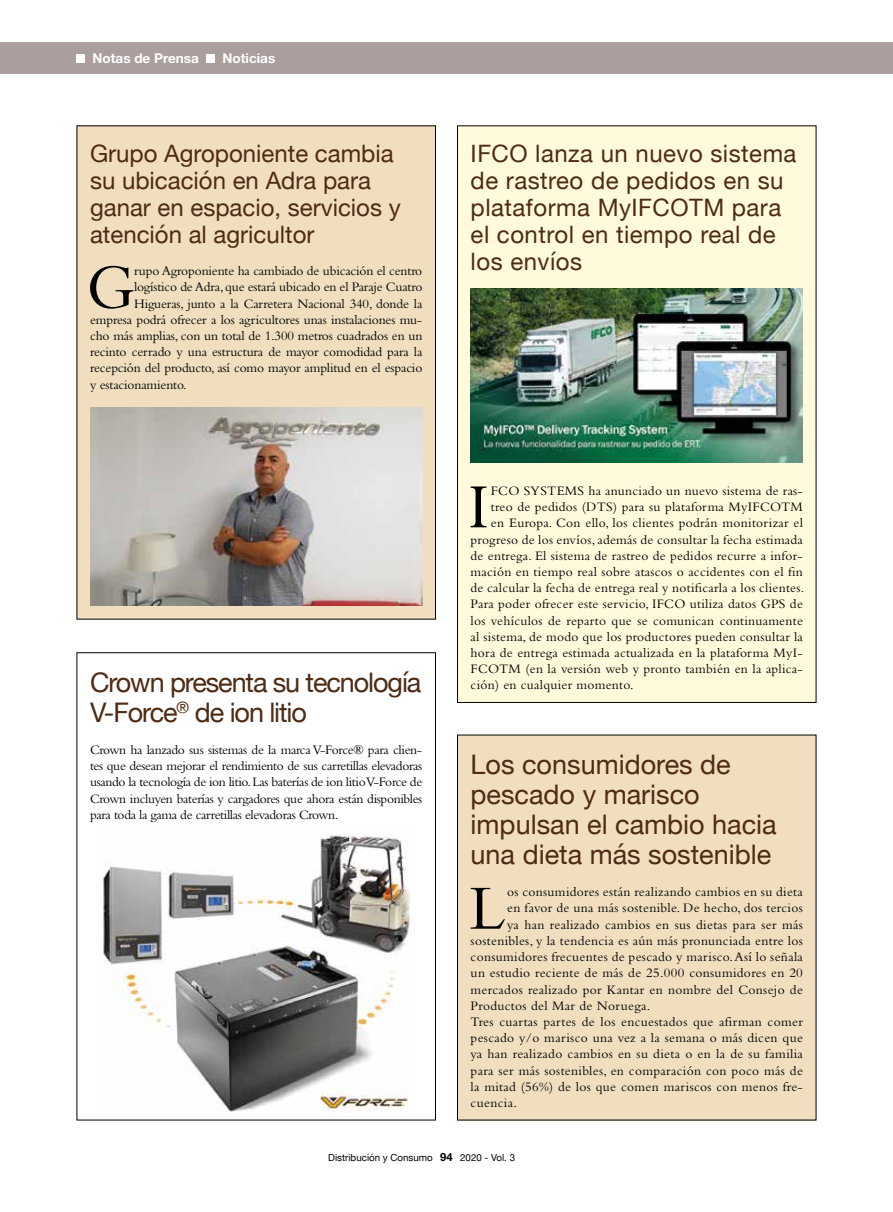
<style>
.page{position:relative;width:893px;height:1212px;background:#fff}
.page>*{position:absolute;margin:0;border:0;box-sizing:border-box;transform-origin:0 0}
.t1{font:65.55px "Bembo";color:#000}
.t2{font:27px/30px "Helvetica Neue";color:#4e2b13}
.t3{font:27px/30px "Helvetica Neue";letter-spacing:-.04em;color:#4e2b13}
.t4{font:24px/27px "Helvetica Neue";letter-spacing:.02em;color:#4e2b13}
.t5{font:24px/27px "Helvetica Neue";color:#4e2b13}
.t6{font:13.5px/16.2px "Bembo";letter-spacing:.02em;color:#000;text-align:justify}
.t7{font:13.5px "Bembo";letter-spacing:-.01em;color:#000}
.t8{font:700 13.5px "Helvetica Neue LT Std";color:#fff}
.t9{font:9.75px "Helvetica Neue";color:#000}
.s1{font-family:"Helvetica Neue LT Std";font-weight:700;font-size:11.25px}
</style>
<div class="page">
<div style="left:457px;top:126px;width:359px;height:576px;background:#fffadc"></div>
<img style="left:471px;top:289px;width:332px;height:173px">
<div style="left:77px;top:126px;width:358px;height:493px;background:#f0debf"></div>
<img style="left:90px;top:407px;width:332px;height:199px">
<div style="left:457px;top:735px;width:359px;height:385px;background:#f0debf"></div>
<img style="left:102px;top:835px;width:309px;height:281px">
<div style="left:0;top:43px;width:893px;height:31px;background:#aa9f9d"></div>
<div style="left:77px;top:54px;width:8px;height:9px;background:#fff"></div>
<div style="left:206px;top:54px;width:9px;height:9px;background:#fff"></div>
<p class="t8" style="left:93px;top:50px;width:108px">Notas de Prensa</p>
<p class="t8" style="left:223px;top:50px;width:54px">Noticias</p>
<h3 class="t5" style="left:90px;top:141px;width:312px">Grupo Agroponiente cambia su ubicación en Adra para ganar en espacio, servicios y atención al agricultor</h3>
<h1 class="t1" style="left:86px;top:249px;width:50px">G</h1>
<p class="t7" style="left:134px;top:263px;width:290px">rupo Agroponiente ha cambiado de ubicación el centro</p>
<p class="t7" style="left:134px;top:279px;width:290px">logístico de Adra, que estará ubicado en el Paraje Cuatro</p>
<p class="t7" style="left:134px;top:295px;width:290px">Higueras, junto a la Carretera Nacional 340, donde la</p>
<p class="t7" style="left:90px;top:312px;width:334px">empresa podrá ofrecer a los agricultores unas instalaciones mu-</p>
<p class="t7" style="left:90px;top:328px;width:334px">cho más amplias, con un total de 1.300 metros cuadrados en un</p>
<p class="t7" style="left:90px;top:344px;width:334px">recinto cerrado y una estructura de mayor comodidad para la</p>
<p class="t7" style="left:90px;top:360px;width:334px">recepción del producto, así como mayor amplitud en el espacio</p>
<p class="t7" style="left:90px;top:376px;width:98px">y estacionamiento.</p>
<h2 class="t3" style="left:90px;top:668px;width:333px">Crown presenta su tecnología<br>V-Force<sup>®</sup> de ion litio</h2>
<p class="t6" style="left:90px;top:741px;width:334px">Crown ha lanzado sus sistemas de la marca V-Force® para clien&shy;tes que desean mejorar el rendimiento de sus carretillas elevadoras usando la tecnología de ion litio. Las baterías de ion litio V-Force de Crown incluyen baterías y cargadores que ahora están disponibles para toda la gama de carretillas elevadoras Crown.</p>
<h3 class="t4" style="left:471px;top:141px;width:327px">IFCO lanza un nuevo sistema de rastreo de pedidos en su plataforma MyIFCOTM para el control en tiempo real de los envíos</h3>
<h1 class="t1" style="left:468px;top:468px;width:23px">I</h1>
<p class="t6" style="left:491px;top:482px;width:314px">FCO SYSTEMS ha anunciado un nuevo sistema de ras-</p>
<p class="t6" style="left:491px;top:498px;width:314px">treo de pedidos (DTS) para su plataforma MyIFCOTM</p>
<p class="t6" style="left:491px;top:515px;width:314px">en Europa. Con ello, los clientes podrán monitorizar el</p>
<p class="t6" style="left:471px;top:531px;width:334px">progreso de los envíos, además de consultar la fecha estimada</p>
<p class="t6" style="left:471px;top:547px;width:334px">de entrega. El sistema de rastreo de pedidos recurre a infor-</p>
<p class="t6" style="left:471px;top:563px;width:334px">mación en tiempo real sobre atascos o accidentes con el fin</p>
<p class="t6" style="left:471px;top:579px;width:335px">de calcular la fecha de entrega real y notificarla a los clientes.</p>
<p class="t6" style="left:471px;top:596px;width:334px">Para poder ofrecer este servicio, IFCO utiliza datos GPS de</p>
<p class="t6" style="left:471px;top:612px;width:334px">los vehículos de reparto que se comunican continuamente</p>
<p class="t6" style="left:471px;top:628px;width:334px">al sistema, de modo que los productores pueden consultar la</p>
<p class="t6" style="left:471px;top:644px;width:334px">hora de entrega estimada actualizada en la plataforma MyI-</p>
<p class="t6" style="left:471px;top:660px;width:334px">FCOTM (en la versión web y pronto también en la aplica-</p>
<p class="t6" style="left:471px;top:677px;width:164px">ción) en cualquier momento.</p>
<h2 class="t2" style="left:471px;top:751px;width:308px">Los consumidores de pescado y marisco impulsan el cambio hacia una dieta más sostenible</h2>
<h1 class="t1" style="left:469px;top:870px;width:38px">L</h1>
<p class="t6" style="left:507px;top:884px;width:297px">os consumidores están realizando cambios en su dieta</p>
<p class="t6" style="left:507px;top:900px;width:297px">en favor de una más sostenible. De hecho, dos tercios</p>
<p class="t6" style="left:507px;top:916px;width:297px">ya han realizado cambios en sus dietas para ser más</p>
<p class="t6" style="left:471px;top:932px;width:334px">sostenibles, y la tendencia es aún más pronunciada entre los</p>
<p class="t6" style="left:471px;top:948px;width:334px">consumidores frecuentes de pescado y marisco. Así lo señala</p>
<p class="t6" style="left:471px;top:965px;width:334px">un estudio reciente de más de 25.000 consumidores en 20</p>
<p class="t6" style="left:471px;top:981px;width:334px">mercados realizado por Kantar en nombre del Consejo de</p>
<p class="t6" style="left:471px;top:997px;width:181px">Productos del Mar de Noruega.</p>
<p class="t6" style="left:471px;top:1013px;width:334px">Tres cuartas partes de los encuestados que afirman comer</p>
<p class="t6" style="left:471px;top:1029px;width:334px">pescado y/o marisco una vez a la semana o más dicen que</p>
<p class="t6" style="left:471px;top:1046px;width:334px">ya han realizado cambios en su dieta o en la de su familia</p>
<p class="t6" style="left:471px;top:1062px;width:334px">para ser más sostenibles, en comparación con poco más de</p>
<p class="t6" style="left:471px;top:1078px;width:334px">la mitad (56%) de los que comen mariscos con menos fre-</p>
<p class="t6" style="left:471px;top:1094px;width:48px">cuencia.</p>
<p class="t9" style="left:328px;top:1150px;width:188px">Distribución y Consumo <span class="s1">94</span> 2020 - Vol. 3</p>
</div>
